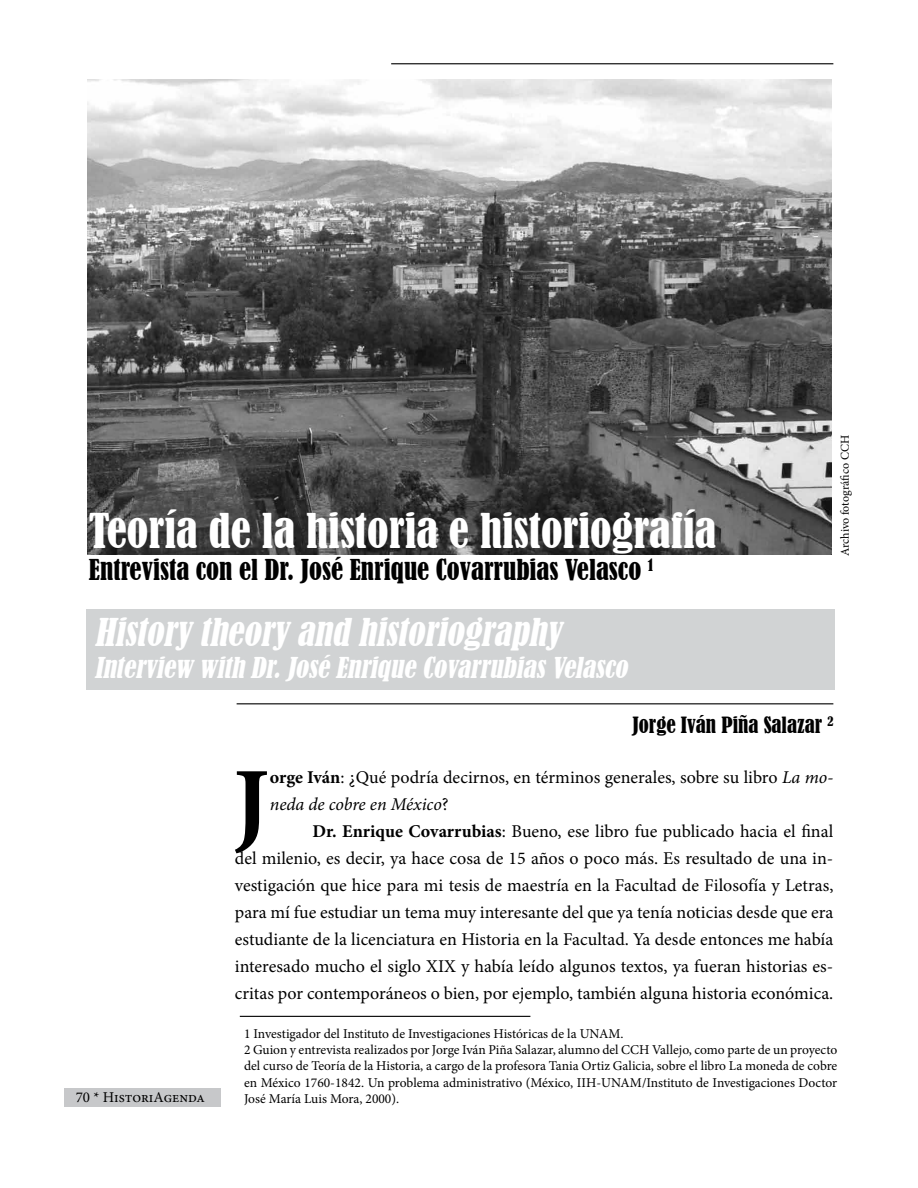
<style>
.page{position:relative;width:918px;height:1188px;background:#fff}
.page>*{position:absolute;margin:0;border:0;box-sizing:border-box;transform-origin:0 0}
.t1{font:700 101.1px "Minion Pro";color:#000}
.t2{font:condensed 45px "Bernard";color:#fff}
.t3{font:italic condensed 36px "Bernard";color:#fff}
.t4{font:condensed 27px "Bernard";color:#000}
.t5{font:italic condensed 27px "Bernard";color:#fff}
.t6{font:condensed 21px "Bernard";color:#000}
.t7{font:18px/27px "Minion Pro";color:#000}
.t8{font:15px "Minion Pro";letter-spacing:-.005em;color:#000}
.t9{font:13.5px/16.2px "Minion Pro";color:#000}
.t10{font:12px "Minion Pro";color:#000}
.s1{font-weight:700}
.s2{font-style:italic}
</style>
<div class="page">
<hr style="left:391px;top:63px;width:442px;height:1px;background:#000">
<div style="left:64px;top:1089px;width:157px;height:18px;background:#c7c8ca"></div>
<img style="left:87px;top:80px;width:744px;height:475px">
<hr style="left:240px;top:1016px;width:290px;height:1px;background:#000">
<hr style="left:237px;top:703px;width:596px;height:1px;background:#000">
<div style="left:87px;top:610px;width:748px;height:80px;background:#d1d3d4"></div>
<h2 class="t2" style="left:89px;top:504px;width:629px">Teoría de la historia e historiografía</h2>
<h3 class="t4" style="left:89px;top:554px;width:566px">Entrevista con el Dr. José Enrique Covarrubias Velasco <sup>1</sup></h3>
<h3 class="t3" style="left:94px;top:611px;width:475px">History theory and historiography</h3>
<h3 class="t5" style="left:94px;top:652px;width:540px">Interview with Dr.José Enrique CovarrubiasVelasco</h3>
<p class="t10" style="left:837px;top:556px;width:123px;rotate:-90deg">Archivo fotográfico CCH</p>
<p class="t6" style="left:633px;top:713px;width:202px">Jorge Iván Piña Salazar <sup>2</sup></p>
<p class="t8" style="left:76px;top:1088px;width:131px">70 * HistoriAgenda</p>
<h1 class="t1" style="left:233px;top:733px;width:38px">J</h1>
<p class="t7" style="left:270px;top:764px;width:565px"><span class="s1">orge Iván</span>: ¿Qué podría decirnos, en términos generales, sobre su libro <span class="s2">La mo&shy;neda de cobre en México</span>?</p>
<p class="t7" style="left:235px;top:818px;width:600px;text-align:justify;text-indent:77px"><span class="s1">Dr. Enrique Covarrubias</span>: Bueno, ese libro fue publicado hacia el final del milenio, es decir, ya hace cosa de 15 años o poco más. Es resultado de una in&shy;vestigación que hice para mi tesis de maestría en la Facultad de Filosofía y Letras, para mí fue estudiar un tema muy interesante del que ya tenía noticias desde que era estudiante de la licenciatura en Historia en la Facultad. Ya desde entonces me había interesado mucho el siglo XIX y había leído algunos textos, ya fueran historias es&shy;critas por contemporáneos o bien, por ejemplo, también alguna historia económica.</p>
<p class="t9" style="left:244px;top:1026px;width:595px">1 Investigador del Instituto de Investigaciones Históricas de la UNAM.<br>2 Guion y entrevista realizados por Jorge Iván Piña Salazar, alumno del CCH Vallejo, como parte de un proyecto del curso de Teoría de la Historia, a cargo de la profesora Tania Ortiz Galicia, sobre el libro La moneda de cobre en México 1760-1842. Un problema administrativo (México, IIH-UNAM/Instituto de Investigaciones Doctor José María Luis Mora, 2000).</p>
</div>
